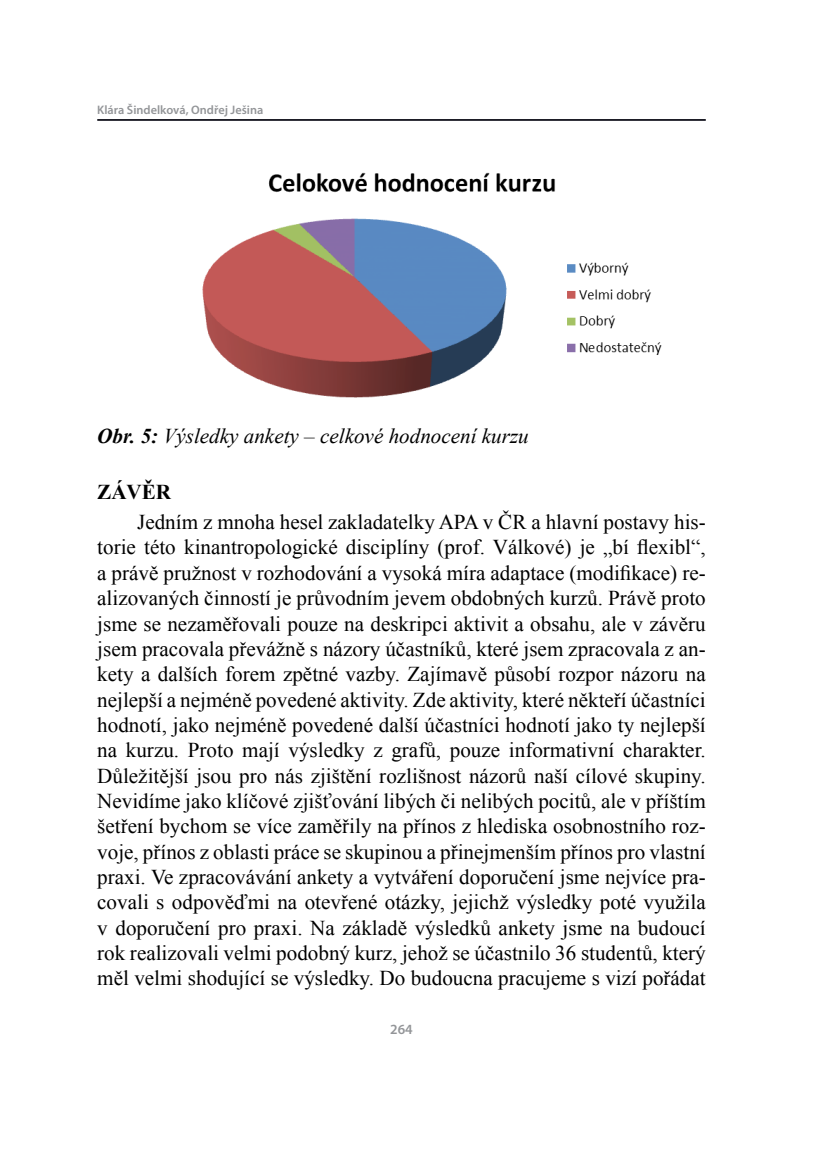
<style>
.page{position:relative;width:828px;height:1163px;background:#fff}
.page>*{position:absolute;margin:0;border:0;box-sizing:border-box;transform-origin:0 0}
.text{font:21.2px/25.4px "Times New Roman";color:#000;text-align:justify}
.text_-_klicova_slova{font:italic 21.2px "Times New Roman";color:#000}
.nadpis{font:700 21.2px "Times New Roman";color:#000}
.t1{font:600 14px "Myriad Pro";color:#939598}
.t2{font:600 12.4px "Myriad Pro";color:#939598}
.s1{font-weight:700}
</style>
<div class="page">
<hr style="left:97px;top:119px;width:609px;height:2px;background:#0d0d17">
<img style="left:202px;top:172px;width:460px;height:226px">
<p class="t2" style="left:97px;top:102px;width:168px">Klára Šindelková, Ondřej Ješina</p>
<p class="text_-_klicova_slova" style="left:97px;top:421px;width:433px"><span class="s1">Obr. 5:</span> Výsledky ankety – celkové hodnocení kurzu</p>
<p class="nadpis" style="left:97px;top:477px;width:75px">ZÁVĚR</p>
<p class="text" style="left:97px;top:509px;width:610px;text-indent:40px">Jedním z mnoha hesel zakladatelky APA v ČR a hlavní postavy his&shy;torie této kinantropologické disciplíny (prof. Válkové) je „bí flexibl“, a právě pružnost v rozhodování a vysoká míra adaptace (modifikace) re&shy;alizovaných činností je průvodním jevem obdobných kurzů. Právě proto jsme se nezaměřovali pouze na deskripci aktivit a obsahu, ale v závěru jsem pracovala převážně s názory účastníků, které jsem zpracovala z an&shy;kety a dalších forem zpětné vazby. Zajímavě působí rozpor názoru na nejlepší a nejméně povedené aktivity. Zde aktivity, které někteří účastníci hodnotí, jako nejméně povedené další účastníci hodnotí jako ty nejlepší na kurzu. Proto mají výsledky z grafů, pouze informativní charakter.<br>Důležitější jsou pro nás zjištění rozlišnost názorů naší cílové skupiny.<br>Nevidíme jako klíčové zjišťování libých či nelibých pocitů, ale v příštím šetření bychom se více zaměřily na přínos z hlediska osobnostního roz&shy;voje, přínos z oblasti práce se skupinou a přinejmenším přínos pro vlastní praxi. Ve zpracovávání ankety a vytváření doporučení jsme nejvíce pra&shy;covali s odpověďmi na otevřené otázky, jejichž výsledky poté využila v doporučení pro praxi. Na základě výsledků ankety jsme na budoucí rok realizovali velmi podobný kurz, jehož se účastnilo 36 studentů, který měl velmi shodující se výsledky. Do budoucna pracujeme s vizí pořádat</p>
<p class="t1" style="left:390px;top:1019px;width:24px">264</p>
</div>
